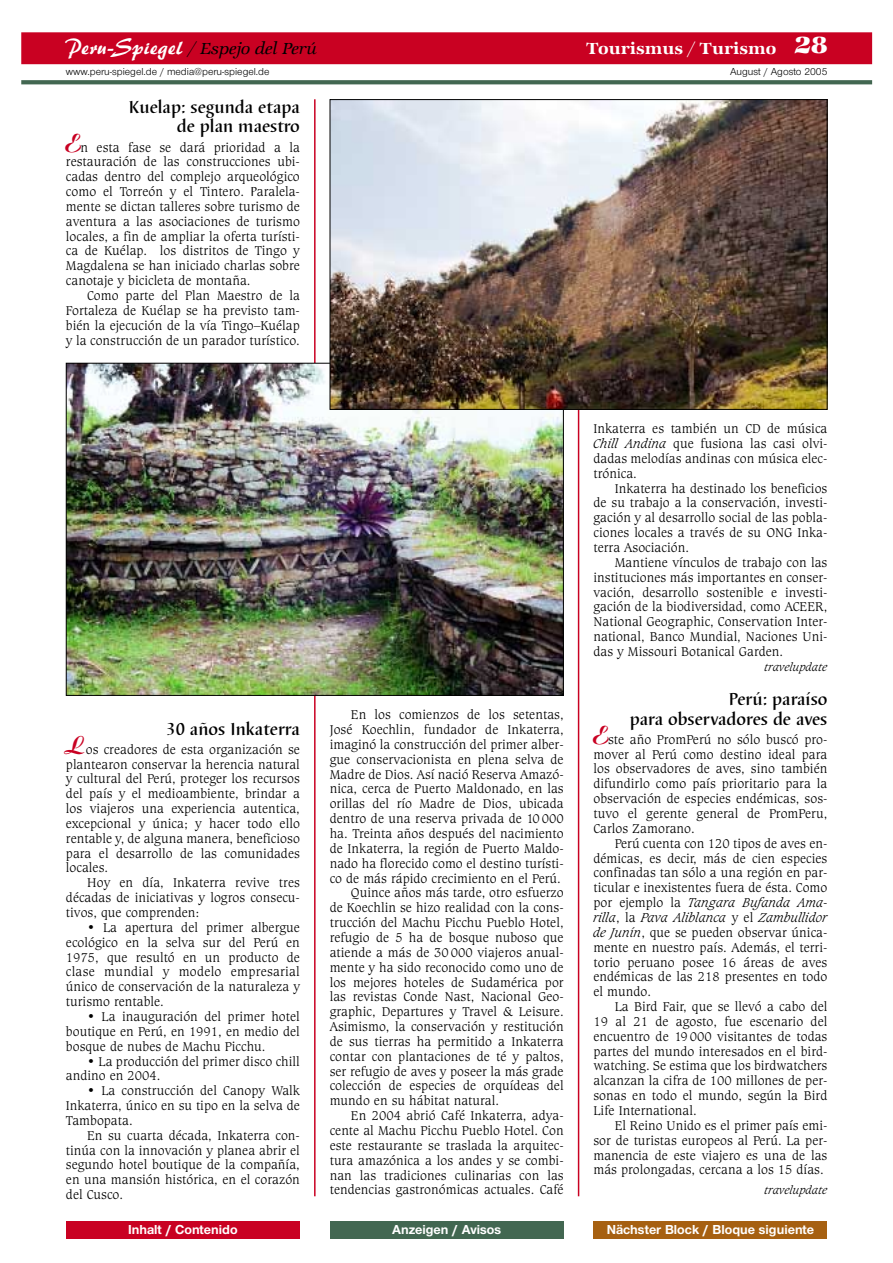
<style>
.page{position:relative;width:893px;height:1263px;background:#fff}
.page>*{position:absolute;margin:0;border:0;box-sizing:border-box;transform-origin:0 0}
.t1{font:800 24px "Zapf International Itc T";color:#fff}
.t2{font:500 18px/19.5px "Barbedor T";color:#000;text-align:right}
.t3{font:italic 500 16.5px "Zapf International Itc T";color:#000}
.t4{font:600 16.5px "Zapf International Itc T";color:#fff}
.t5{font:300 13.5px/14.9px "Caxton BT";color:#000;text-align:justify}
.t6{font:700 13.5px "Nimbus Sans Novus T";color:#fff}
.t7{font:italic 300 12px "Caxton BT";color:#000}
.t8{font:10.5px "Nimbus Sans Novus T";color:#000}
.s1{font-family:"Brush 445 BT";font-weight:400;font-style:normal;font-size:21px;color:#fff}
.s2{font-family:"Aritus D";font-weight:700;font-size:27px;color:#c90122}
.s3{font-family:"Barbedor T";font-weight:400}
.s4{font-style:italic}
</style>
<div class="page">
<div style="left:21px;top:32px;width:851px;height:32px;background:#c90122"></div>
<svg style="left:21px;top:80px;width:851px;height:4px;background:#496c57"></svg>
<hr style="left:314px;top:99px;width:1px;height:1097px;background:#c90122">
<hr style="left:578px;top:99px;width:1px;height:1097px;background:#c90122">
<div style="left:66px;top:1222px;width:234px;height:17px;background:#c90122"></div>
<div style="left:330px;top:1222px;width:233px;height:17px;background:#426751"></div>
<div style="left:593px;top:1222px;width:234px;height:17px;background:#a66011"></div>
<img style="left:68px;top:365px;width:493px;height:329px">
<img style="left:332px;top:101px;width:493px;height:307px">
<div style="left:330px;top:99px;width:497px;height:311px;border:1px solid #000"></div>
<h1 class="t1" style="left:794px;top:34px;width:34px">28</h1>
<p class="t3" style="left:66px;top:41px;width:252px"><span class="s1">Peru-Spiegel</span> / Espejo del Perú</p>
<p class="t4" style="left:586px;top:41px;width:191px">Tourismus / Turismo</p>
<p class="t8" style="left:66px;top:68px;width:205px">www.peru-spiegel.de / media@peru-spiegel.de</p>
<p class="t8" style="left:730px;top:68px;width:99px">August / Agosto 2005</p>
<h2 class="t2" style="left:129px;top:99px;width:172px">Kuelap: segunda etapa de plan maestro</h2>
<p class="t5" style="left:66px;top:141px;width:235px"><span class="s2">E</span>n esta fase se dará prioridad a la restauración de las construcciones ubi&shy;cadas dentro del complejo arqueológico como el Torreón y el Tintero. <span class="s3">P</span>aralela&shy;mente se dictan talleres sobre turismo de aventura a las asociaciones de turismo locales, a fin de ampliar la oferta turísti&shy;ca de Kuélap. los distritos de Tingo y Magdalena se han iniciado charlas sobre canotaje y bicicleta de montaña.</p>
<p class="t5" style="left:66px;top:289px;width:235px;text-indent:21px">Como parte del Plan Maestro de la Fortaleza de Kuélap se ha previsto tam&shy;bién la ejecución de la vía Tingo–Kuélap y la construcción de un parador turístico.</p>
<h2 class="t2" style="left:166px;top:721px;width:135px">30 años Inkaterra</h2>
<p class="t5" style="left:66px;top:743px;width:235px"><span class="s2">L</span>os creadores de esta organización se plantearon conservar la herencia natural y cultural del Perú, proteger los recursos del país y el medioambiente, brindar a los viajeros una experiencia autentica, excepcional y única; y hacer todo ello rentable y, de alguna manera, beneficioso para el desarrollo de las comunidades locales.</p>
<p class="t5" style="left:66px;top:876px;width:235px;text-indent:21px">Hoy en día, Inkaterra revive tres décadas de iniciativas y logros consecu&shy;tivos, que comprenden:</p>
<p class="t5" style="left:66px;top:921px;width:235px;text-indent:21px">• La apertura del primer albergue ecológico en la selva sur del Perú en 1975, que resultó en un producto de clase mundial y modelo empresarial único de conservación de la naturaleza y turismo rentable.</p>
<p class="t5" style="left:66px;top:1010px;width:235px;text-indent:21px">• La inauguración del primer hotel boutique en Perú, en 1991, en medio del bosque de nubes de Machu Picchu.</p>
<p class="t5" style="left:66px;top:1055px;width:235px;text-indent:21px">• La producción del primer disco chill andino en 2004.</p>
<p class="t5" style="left:66px;top:1084px;width:235px;text-indent:21px">• La construcción del Canopy Walk Inkaterra, único en su tipo en la selva de Tambopata.</p>
<p class="t5" style="left:66px;top:1129px;width:235px;text-indent:21px">En su cuarta década, Inkaterra con&shy;tinúa con la innovación y planea abrir el segundo hotel boutique de la compañía, en una mansión histórica, en el corazón del Cusco.</p>
<p class="t5" style="left:351px;top:708px;width:214px">En los comienzos de los setentas,</p>
<p class="t5" style="left:330px;top:723px;width:235px">José Koechlin, fundador de Inkaterra,</p>
<p class="t5" style="left:330px;top:738px;width:235px">imaginó la construcción del primer alber-</p>
<p class="t5" style="left:330px;top:753px;width:235px">gue conservacionista en plena selva de</p>
<p class="t5" style="left:330px;top:768px;width:235px">Madre de Dios. Así nació Reserva Amazó-</p>
<p class="t5" style="left:330px;top:783px;width:235px">nica, cerca de Puerto Maldonado, en las</p>
<p class="t5" style="left:330px;top:797px;width:235px">orillas del río Madre de Dios, ubicada</p>
<p class="t5" style="left:330px;top:812px;width:235px">dentro de una reserva privada de 10 000</p>
<p class="t5" style="left:330px;top:827px;width:235px">ha. Treinta años después del nacimiento</p>
<p class="t5" style="left:330px;top:842px;width:235px">de Inkaterra, la región de Puerto Maldo-</p>
<p class="t5" style="left:330px;top:857px;width:235px">nado ha florecido como el destino turísti-</p>
<p class="t5" style="left:330px;top:872px;width:233px">co de más rápido crecimiento en el Perú.</p>
<p class="t5" style="left:351px;top:887px;width:214px">Quince años más tarde, otro esfuerzo</p>
<p class="t5" style="left:330px;top:901px;width:235px">de Koechlin se hizo realidad con la cons-</p>
<p class="t5" style="left:330px;top:916px;width:235px">trucción del Machu Picchu Pueblo Hotel,</p>
<p class="t5" style="left:330px;top:931px;width:235px">refugio de 5 ha de bosque nuboso que</p>
<p class="t5" style="left:330px;top:946px;width:235px">atiende a más de 30 000 viajeros anual-</p>
<p class="t5" style="left:330px;top:961px;width:235px">mente y ha sido reconocido como uno de</p>
<p class="t5" style="left:330px;top:976px;width:235px">los mejores hoteles de Sudamérica por</p>
<p class="t5" style="left:330px;top:991px;width:235px">las revistas Conde Nast, Nacional Geo-</p>
<p class="t5" style="left:330px;top:1005px;width:235px">graphic, Departures y Travel &amp; Leisure.</p>
<p class="t5" style="left:330px;top:1020px;width:235px">Asimismo, la conservación y restitución</p>
<p class="t5" style="left:330px;top:1035px;width:235px">de sus tierras ha permitido a Inkaterra</p>
<p class="t5" style="left:330px;top:1050px;width:235px">contar con plantaciones de té y paltos,</p>
<p class="t5" style="left:330px;top:1065px;width:235px">ser refugio de aves y poseer la más grade</p>
<p class="t5" style="left:330px;top:1080px;width:235px">colección de especies de orquídeas del</p>
<p class="t5" style="left:330px;top:1094px;width:171px">mundo en su hábitat natural.</p>
<p class="t5" style="left:351px;top:1109px;width:214px">En 2004 abrió Café Inkaterra, adya-</p>
<p class="t5" style="left:330px;top:1124px;width:235px">cente al Machu Picchu Pueblo Hotel. Con</p>
<p class="t5" style="left:330px;top:1139px;width:235px">este restaurante se traslada la arquitec-</p>
<p class="t5" style="left:330px;top:1154px;width:235px">tura amazónica a los andes y se combi-</p>
<p class="t5" style="left:330px;top:1169px;width:235px">nan las tradiciones culinarias con las</p>
<p class="t5" style="left:330px;top:1184px;width:235px">tendencias gastronómicas actuales. Café</p>
<p class="t5" style="left:593px;top:422px;width:235px">Inkaterra es también un CD de música <span class="s4">Chill Andina</span> que fusiona las casi olvi&shy;dadas melodías andinas con música elec&shy;trónica.</p>
<p class="t5" style="left:593px;top:482px;width:235px;text-indent:21px">Inkaterra ha destinado los beneficios de su trabajo a la conservación, investi&shy;gación y al desarrollo social de las pobla&shy;ciones locales a través de su ONG Inka&shy;terra Asociación.</p>
<p class="t5" style="left:593px;top:556px;width:235px;text-indent:21px">Mantiene vínculos de trabajo con las instituciones más importantes en conser&shy;vación, desarrollo sostenible e investi&shy;gación de la biodiversidad, como ACEER, National Geographic, Conservation Inter&shy;national, Banco Mundial, Naciones Uni&shy;das y Missouri Botanical Garden.</p>
<p class="t7" style="left:764px;top:662px;width:64px">travelupdate</p>
<h2 class="t2" style="left:629px;top:691px;width:199px">Perú: paraíso<br>para observadores de aves</h2>
<p class="t5" style="left:593px;top:733px;width:235px"><span class="s2">E</span>ste año PromPerú no sólo buscó pro&shy;mover al Perú como destino ideal para los observadores de aves, sino también difundirlo como país prioritario para la observación de especies endémicas, sos&shy;tuvo el gerente general de PromPeru, Carlos Zamorano.</p>
<p class="t5" style="left:593px;top:837px;width:235px;text-indent:21px">Perú cuenta con 120 tipos de aves en&shy;démicas, es decir, más de cien especies confinadas tan sólo a una región en par&shy;ticular e inexistentes fuera de ésta. Como por ejemplo la <span class="s4">Tangara Bufanda Ama&shy;rilla</span>, la <span class="s4">Pava Aliblanca</span> y el <span class="s4">Zambullidor de Junín</span>, que se pueden observar única&shy;mente en nuestro país. Además, el terri&shy;torio peruano posee 16 áreas de aves endémicas de las 218 presentes en todo el mundo.</p>
<p class="t5" style="left:593px;top:1000px;width:235px;text-indent:21px">La Bird Fair, que se llevó a cabo del 19 al 21 de agosto, fue escenario del encuentro de 19 000 visitantes de todas partes del mundo interesados en el bird&shy;watching. Se estima que los birdwatchers alcanzan la cifra de 100 millones de per&shy;sonas en todo el mundo, según la Bird Life International.</p>
<p class="t5" style="left:593px;top:1119px;width:235px;text-indent:21px">El Reino Unido es el primer país emi&shy;sor de turistas europeos al Perú. La per&shy;manencia de este viajero es una de las más prolongadas, cercana a los 15 días.</p>
<p class="t7" style="left:764px;top:1185px;width:64px">travelupdate</p>
<p class="t6" style="left:128px;top:1224px;width:111px">Inhalt / Contenido</p>
<p class="t6" style="left:392px;top:1224px;width:110px">Anzeigen / Avisos</p>
<p class="t6" style="left:606px;top:1224px;width:209px">Nächster Block / Bloque siguiente</p>
</div>
